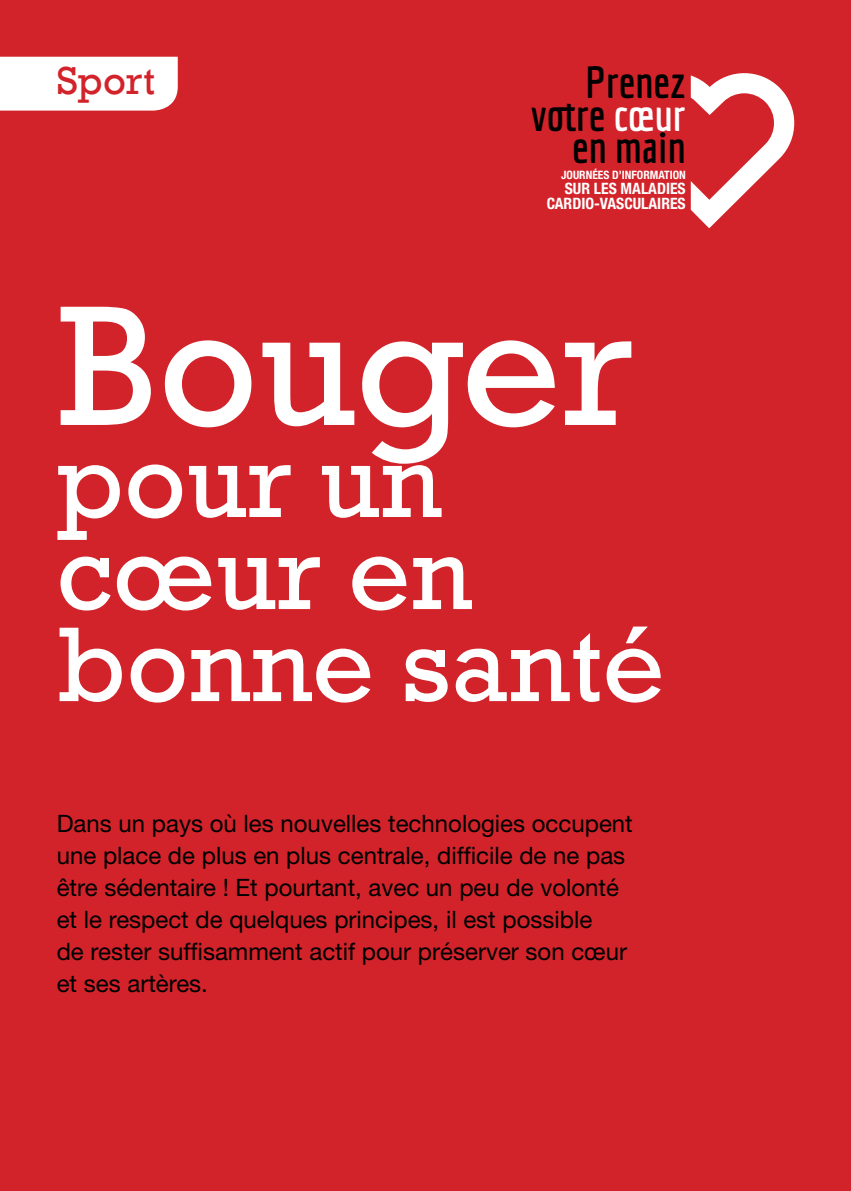
<style>
.page{position:relative;width:851px;height:1191px;background:#fff}
.page>*{position:absolute;margin:0;border:0;box-sizing:border-box;transform-origin:0 0}
.t1{font:174px "Rockwell";color:#fff}
.t2{font:108px/92px "Rockwell";color:#fff}
.t3{font:700 43.6px/32.6px "Economica";color:#000;text-align:right}
.t4{font:40px "Rockwell";color:#d2232a}
.t5{font:24px/32px "Helvetica Neue";color:#000}
.t6{font:700 condensed 15.6px/14.8px "Helvetica Neue";color:#fff;text-align:right}
.t7{font:700 condensed 11.6px "Helvetica Neue";color:#fff}
.s1{color:#fff}
</style>
<div class="page">
<div style="left:0;top:0;width:850px;height:1191px;background:#d2232a"></div>
<svg style="left:690px;top:73px;width:105px;height:155px"></svg>
<div style="left:0;top:57px;width:178px;height:54px;background:#fff"></div>
<h3 class="t4" style="left:57px;top:57px;width:100px">Sport</h3>
<h3 class="t3" style="left:530px;top:65px;width:156px">Prenez votre <span class="s1">cœur </span>en main</h3>
<p class="t7" style="left:561px;top:168px;width:126px">JOURNÉES D’INFORMATION</p>
<p class="t6" style="left:546px;top:181px;width:140px">SUR LES MALADIES<br>CARDIO-VASCULAIRES</p>
<h1 class="t1" style="left:57px;top:266px;width:578px">Bouger</h1>
<h2 class="t2" style="left:57px;top:436px;width:609px">pour un cœur en bonne santé</h2>
<p class="t5" style="left:57px;top:806px;width:577px">Dans un pays où les nouvelles technologies occupent une place de plus en plus centrale, difficile de ne pas être sédentaire ! Et pourtant, avec un peu de volonté et le respect de quelques principes, il est possible<br>de rester suffisamment actif pour préserver son cœur et ses artères.</p>
</div>
